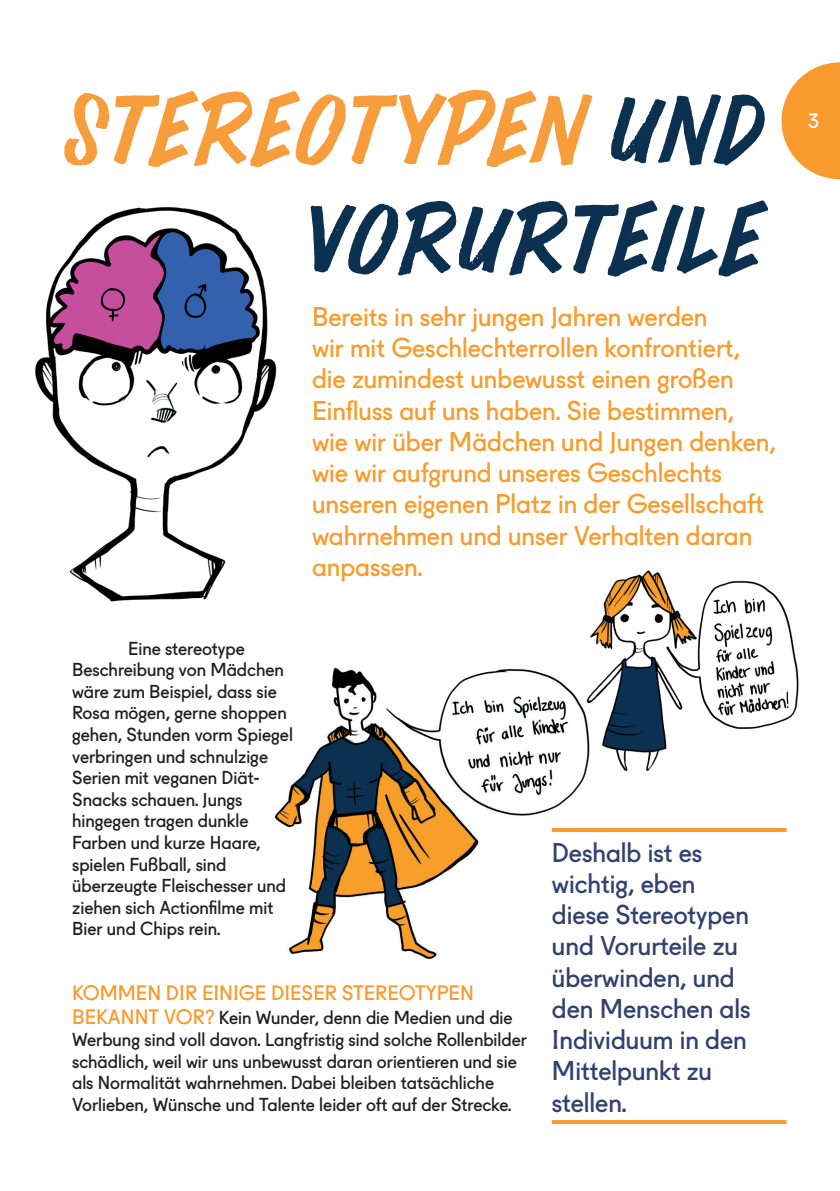
<style>
.page{position:relative;width:840px;height:1191px;background:#fff}
.page>*{position:absolute;margin:0;border:0;box-sizing:border-box;transform-origin:0 0}
.t1{font:91.2px/109.4px "Prachar";letter-spacing:-.02em;color:#0c3050;text-align:right}
.t2{font:26px/31.2px "Fugue";color:#f89d2d}
.t3{font:26px/31.2px "Fugue";color:#324171}
.t4{font:20px "Fugue";color:#f89a2d}
.t5{font:20px "Fugue";color:#fff}
.t6{font:18px/21.6px "Fugue";color:#231f20}
.s1{color:#f89d3c}
.s2{font-size:20px;color:#f89a2d}
</style>
<div class="page">
<svg style="left:781px;top:62px;width:58px;height:117px"></svg>
<img style="left:35px;top:207px;width:242px;height:395px">
<img style="left:275px;top:667px;width:307px;height:293px">
<img style="left:566px;top:570px;width:233px;height:212px">
<hr style="left:551px;top:828px;width:235px;height:4px;background:#f89a2d">
<svg style="left:552px;top:1120px;width:234px;height:4px"></svg>
<div style="left:551px;top:842px;width:235px;height:277px;background:#fff"></div>
<h1 class="t1" style="left:56px;top:72px;width:703px"><span class="s1">STEREOTYPEN</span> UND<br>VORURTEILE</h1>
<p class="t2" style="left:312px;top:298px;width:465px">Bereits in sehr jungen Jahren werden<br>wir mit Geschlechterrollen konfrontiert, die zumindest unbewusst einen großen Einfluss auf uns haben. Sie bestimmen, wie wir über Mädchen und Jungen denken, wie wir aufgrund unseres Geschlechts unseren eigenen Platz in der Gesellschaft wahrnehmen und unser Verhalten daran anpassen.</p>
<p class="t6" style="left:72px;top:635px;width:222px;text-indent:56px">Eine stereotype<br>Beschreibung von Mädchen wäre zum Beispiel, dass sie<br>Rosa mögen, gerne shoppen gehen, Stunden vorm Spiegel verbringen und schnulzige<br>Serien mit veganen Diät-<br>Snacks schauen. Jungs hingegen tragen dunkle<br>Farben und kurze Haare, spielen Fußball, sind überzeugte Fleischesser und ziehen sich Actionfilme mit<br>Bier und Chips rein.</p>
<p class="t4" style="left:72px;top:977px;width:403px">KOMMEN DIR EINIGE DIESER STEREOTYPEN</p>
<p class="t6" style="left:72px;top:1005px;width:456px"><span class="s2">BEKANNT VOR?</span> Kein Wunder, denn die Medien und die Werbung sind voll davon. Langfristig sind solche Rollenbilder schädlich, weil wir uns unbewusst daran orientieren und sie als Normalität wahrnehmen. Dabei bleiben tatsächliche Vorlieben, Wünsche und Talente leider oft auf der Strecke.</p>
<h2 class="t3" style="left:551px;top:834px;width:200px">Deshalb ist es wichtig, eben diese Stereotypen und Vorurteile zu überwinden, und den Menschen als<br>Individuum in den<br>Mittelpunkt zu stellen.</h2>
<p class="t5" style="left:807px;top:105px;width:12px">3</p>
</div>
